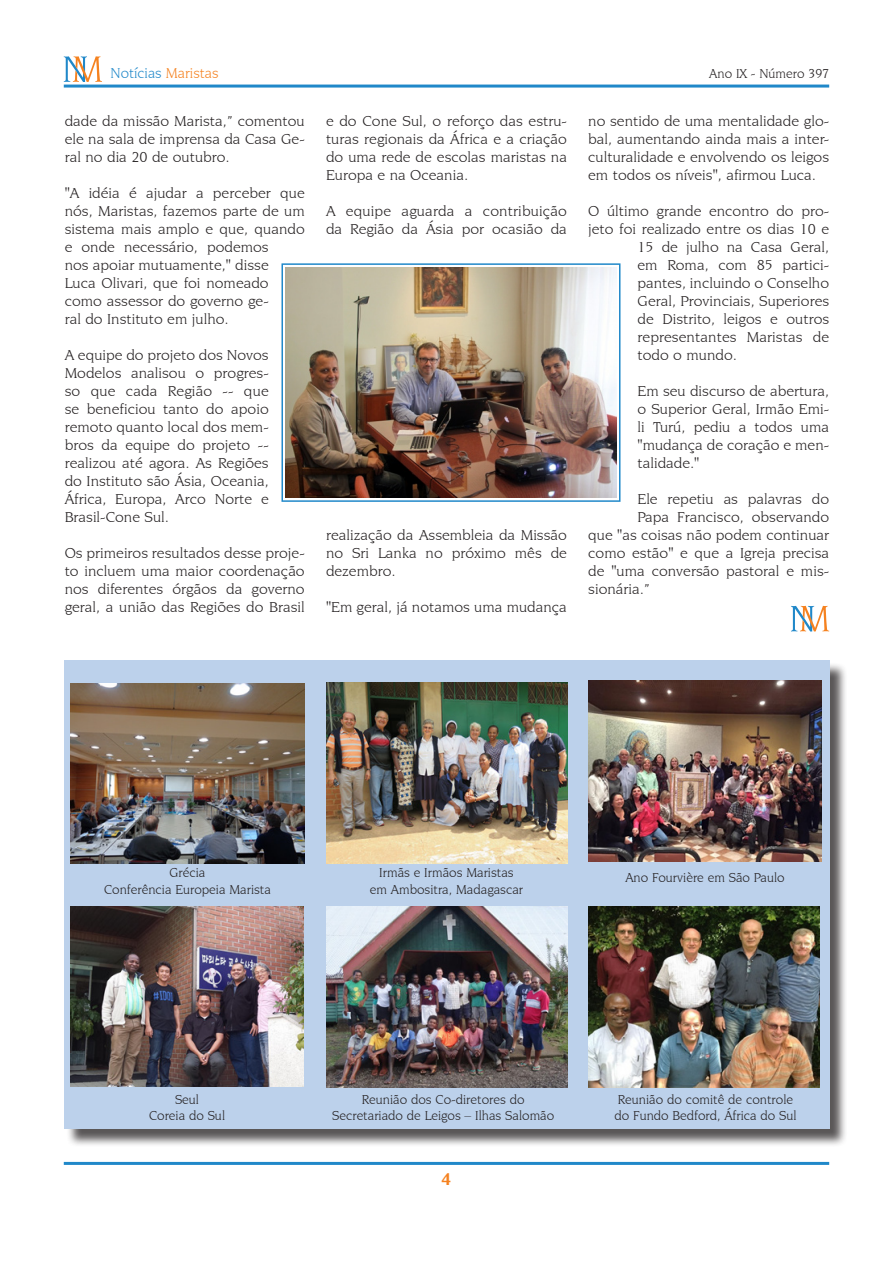
<style>
.page{position:relative;width:893px;height:1263px;background:#fff}
.page>*{position:absolute;margin:0;border:0;box-sizing:border-box;transform-origin:0 0}
.Normale{font:700 18px "Novarese IT Cby BT";color:#f58220}
.paragrafoSemDopo{font:15px/18px "Novarese IT Cby BT";color:#231f20;text-align:justify;scale:1.05 1}
.Normale-2{font:15px "Novarese IT Cby BT";color:#2088c9}
.Normale-3{font:13.5px "Novarese IT Cby BT";color:#231f20}
.paragrafo4{font:13.5px "Novarese IT Cby BT";color:#231f20}
.s1{color:#f58220}
</style>
<div class="page">
<hr style="left:64px;top:85px;width:765px;height:3px;background:#2088c9">
<svg style="left:64px;top:56px;width:38px;height:26px"></svg>
<svg style="left:791px;top:606px;width:38px;height:25px"></svg>
<div style="left:66px;top:662px;width:782px;height:485px;background:#231f20;opacity:.75"></div>
<div style="left:64px;top:660px;width:765px;height:468px;background:#bcd1eb"></div>
<hr style="left:64px;top:1162px;width:765px;height:3px;background:#2088c9">
<img style="left:70px;top:683px;width:235px;height:180px">
<img style="left:326px;top:682px;width:241px;height:181px">
<img style="left:588px;top:681px;width:234px;height:180px">
<img style="left:70px;top:906px;width:234px;height:180px">
<img style="left:326px;top:906px;width:241px;height:181px">
<img style="left:588px;top:906px;width:232px;height:181px">
<img style="left:286px;top:268px;width:330px;height:229px">
<div style="left:281px;top:263px;width:339px;height:239px;border:2px solid #2088c9"></div>
<p class="Normale-2" style="left:111px;top:64px;width:110px">Notícias <span class="s1">Maristas</span></p>
<p class="Normale-3" style="left:709px;top:65px;width:121px">Ano IX - Número 397</p>
<p class="paragrafoSemDopo" style="left:65px;top:112px;width:230px">dade da missão Marista,” comentou ele na sala de imprensa da Casa Ge&shy;ral no dia 20 de outubro.</p>
<p class="paragrafoSemDopo" style="left:65px;top:184px;width:230px;text-align:left">"A idéia é ajudar a perceber que nós, Maristas, fazemos parte de um sistema mais amplo e que, quando e onde necessário, podemos<br>nos apoiar mutuamente," disse<br>Luca Olivari, que foi nomeado como assessor do governo ge-<br>ral do Instituto em julho.</p>
<p class="paragrafoSemDopo" style="left:65px;top:346px;width:196px">A equipe do projeto dos Novos Modelos analisou o progres&shy;so que cada Região -- que se beneficiou tanto do apoio remoto quanto local dos mem&shy;bros da equipe do projeto -- realizou até agora. As Regiões do Instituto são Ásia, Oceania, África, Europa, Arco Norte e Brasil-Cone Sul.</p>
<p class="paragrafoSemDopo" style="left:65px;top:544px;width:230px">Os primeiros resultados desse proje&shy;to incluem uma maior coordenação nos diferentes órgãos da governo geral, a união das Regiões do Brasil</p>
<p class="paragrafoSemDopo" style="left:326px;top:112px;width:231px">e do Cone Sul, o reforço das estru&shy;turas regionais da África e a criação do uma rede de escolas maristas na Europa e na Oceania.</p>
<p class="paragrafoSemDopo" style="left:326px;top:202px;width:231px">A equipe aguarda a contribuição da Região da Ásia por ocasião da</p>
<p class="paragrafoSemDopo" style="left:588px;top:112px;width:231px">no sentido de uma mentalidade glo&shy;bal, aumentando ainda mais a inter&shy;culturalidade e envolvendo os leigos em todos os níveis", afirmou Luca.</p>
<p class="paragrafoSemDopo" style="left:588px;top:202px;width:231px">O último grande encontro do pro-</p>
<p class="paragrafoSemDopo" style="left:588px;top:220px;width:231px">jeto foi realizado entre os dias 10 e</p>
<p class="paragrafoSemDopo" style="left:637px;top:238px;width:184px">15 de julho na Casa Geral,</p>
<p class="paragrafoSemDopo" style="left:637px;top:256px;width:184px">em Roma, com 85 partici-</p>
<p class="paragrafoSemDopo" style="left:637px;top:274px;width:184px">pantes, incluindo o Conselho</p>
<p class="paragrafoSemDopo" style="left:637px;top:292px;width:184px">Geral, Provinciais, Superiores</p>
<p class="paragrafoSemDopo" style="left:637px;top:310px;width:184px">de Distrito, leigos e outros</p>
<p class="paragrafoSemDopo" style="left:637px;top:328px;width:184px">representantes Maristas de</p>
<p class="paragrafoSemDopo" style="left:637px;top:346px;width:96px">todo o mundo.</p>
<p class="paragrafoSemDopo" style="left:637px;top:382px;width:184px">Em seu discurso de abertura, o Superior Geral, Irmão Emi&shy;li Turú, pediu a todos uma "mudança de coração e men&shy;talidade."</p>
<p class="paragrafoSemDopo" style="left:637px;top:490px;width:184px">Ele repetiu as palavras do</p>
<p class="paragrafoSemDopo" style="left:637px;top:508px;width:184px">Papa Francisco, observando</p>
<p class="paragrafoSemDopo" style="left:588px;top:526px;width:231px">que "as coisas não podem continuar</p>
<p class="paragrafoSemDopo" style="left:588px;top:544px;width:231px">como estão" e que a Igreja precisa</p>
<p class="paragrafoSemDopo" style="left:588px;top:562px;width:231px">de "uma conversão pastoral e mis-</p>
<p class="paragrafoSemDopo" style="left:588px;top:580px;width:60px">sionária.”</p>
<p class="paragrafoSemDopo" style="left:326px;top:526px;width:231px">realização da Assembleia da Missão no Sri Lanka no próximo mês de dezembro.</p>
<p class="paragrafoSemDopo" style="left:326px;top:598px;width:231px">"Em geral, já notamos uma mudança</p>
<p class="Normale-3" style="left:170px;top:865px;width:37px">Grécia</p>
<p class="Normale-3" style="left:104px;top:881px;width:168px">Conferência Europeia Marista</p>
<p class="Normale-3" style="left:379px;top:865px;width:136px">Irmãs e Irmãos Maristas</p>
<p class="Normale-3" style="left:370px;top:881px;width:155px">em Ambositra, Madagascar</p>
<p class="paragrafo4" style="left:625px;top:870px;width:161px">Ano Fourvière em São Paulo</p>
<p class="Normale-3" style="left:175px;top:1091px;width:26px">Seul</p>
<p class="Normale-3" style="left:149px;top:1107px;width:78px">Coreia do Sul</p>
<p class="Normale-3" style="left:362px;top:1091px;width:164px">Reunião dos Co-diretores do</p>
<p class="Normale-3" style="left:332px;top:1107px;width:224px">Secretariado de Leigos – Ilhas Salomão</p>
<p class="Normale" style="left:441px;top:1167px;width:12px">4</p>
<p class="Normale-3" style="left:618px;top:1091px;width:177px">Reunião do comitê de controle</p>
<p class="Normale-3" style="left:614px;top:1107px;width:184px">do Fundo Bedford, África do Sul</p>
</div>
